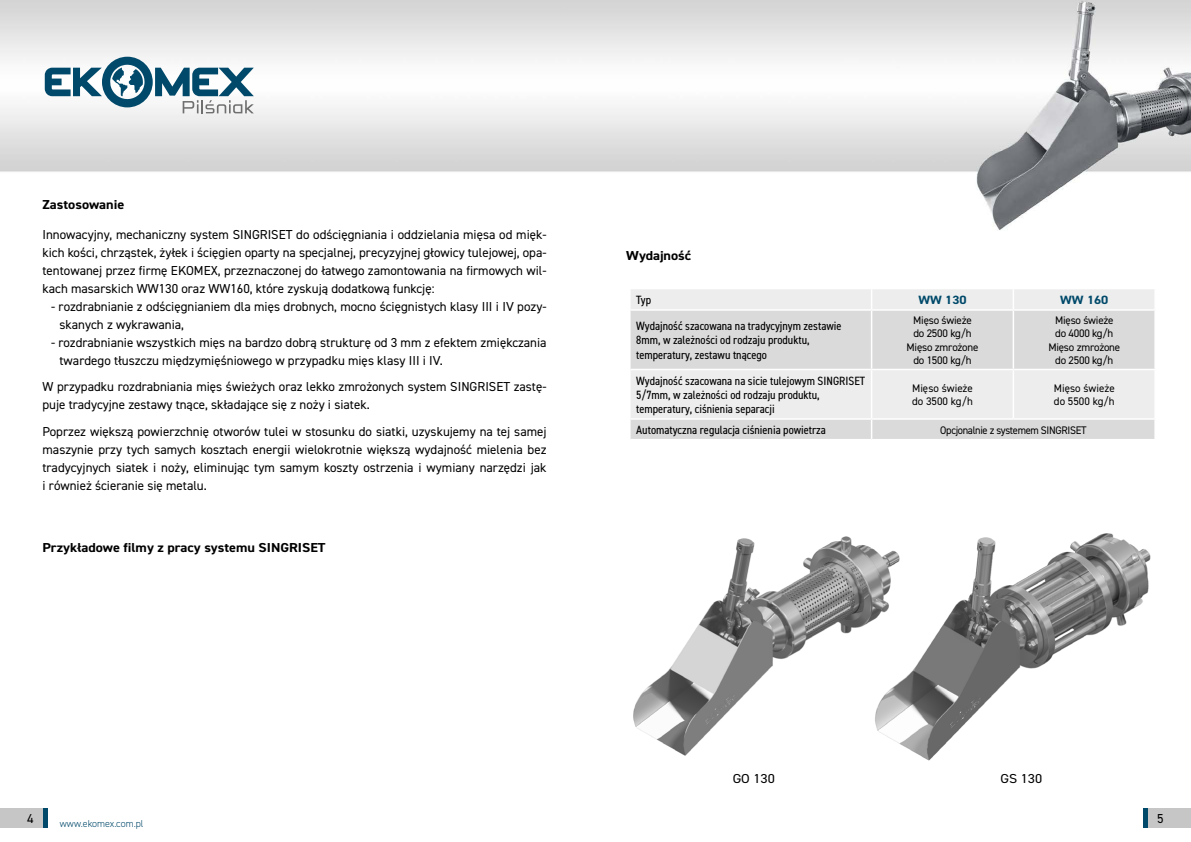
<style>
.page{position:relative;width:1191px;height:842px;background:#fff}
.page>*{position:absolute;margin:0;border:0;box-sizing:border-box;transform-origin:0 0}
.t1{font:13px/18px "DIN2014";color:#000}
.t2{font:700 13px "DIN2014";color:#000;scale:1.1 1}
.t3{font:13px "DIN2014";color:#000;scale:1.1 1}
.t4{font:condensed 12px/14.4px "DIN2014";color:#000;scale:1.06 1}
.t5{font:700 12px "DIN2014";color:#00496a;scale:1.1 1}
.t6{font:11px/13.2px "DIN2014";letter-spacing:-.02em;color:#000;text-align:center}
.t7{font:11px/13.2px "DIN2014";color:#000}
.t8{font:11px "DIN2014";letter-spacing:-.02em;color:#000;scale:.95 1}
.t9{font:300 10px "DIN2014";color:#00496a}
</style>
<div class="page">
<img style="left:0;top:0;width:1191px;height:230px">
<svg style="left:45px;top:57px;width:209px;height:56px"></svg>
<img style="left:633px;top:538px;width:199px;height:218px">
<img style="left:832px;top:533px;width:319px;height:228px">
<div style="left:631px;top:289px;width:523px;height:20px;background:#ededed"></div>
<svg style="left:630px;top:311px;width:524px;height:128px;background:#e1e1e1"></svg>
<svg style="left:871px;top:289px;width:1px;height:20px"></svg>
<hr style="left:1012px;top:289px;width:2px;height:20px;background:#fff">
<hr style="left:871px;top:311px;width:1px;height:58px;background:#fff">
<hr style="left:1012px;top:311px;width:2px;height:58px;background:#fff">
<hr style="left:630px;top:369px;width:241px;height:1px;background:#fff">
<hr style="left:871px;top:369px;width:142px;height:1px;background:#fff">
<hr style="left:871px;top:370px;width:1px;height:48px;background:#fff">
<hr style="left:1013px;top:369px;width:142px;height:1px;background:#fff">
<hr style="left:1012px;top:370px;width:2px;height:48px;background:#fff">
<hr style="left:630px;top:418px;width:241px;height:2px;background:#fff">
<hr style="left:871px;top:418px;width:142px;height:2px;background:#fff">
<svg style="left:871px;top:420px;width:1px;height:19px"></svg>
<hr style="left:1013px;top:418px;width:142px;height:2px;background:#fff">
<svg style="left:1154px;top:420px;width:1px;height:19px"></svg>
<div style="left:43px;top:808px;width:5px;height:20px;background:#00496a"></div>
<div style="left:1142px;top:808px;width:6px;height:20px;background:#00496a"></div>
<div style="left:0;top:808px;width:43px;height:20px;background:#c6c6c6"></div>
<div style="left:1148px;top:808px;width:43px;height:20px;background:#c6c6c6"></div>
<p class="t2" style="left:43px;top:196px;width:76px">Zastosowanie</p>
<p class="t1" style="left:43px;top:225px;width:505px;text-align:justify">Innowacyjny, mechaniczny system SINGRISET do odścięgniania i oddzielania mięsa od mięk&shy;kich kości, chrząstek, żyłek i ścięgien oparty na specjalnej, precyzyjnej głowicy tulejowej, opa&shy;tentowanej przez firmę EKOMEX, przeznaczonej do łatwego zamontowania na firmowych wil&shy;kach masarskich WW130 oraz WW160, które zyskują dodatkową funkcję:</p>
<p class="t1" style="left:60px;top:297px;width:488px;text-indent:-9px">- rozdrabnianie z odścięgnianiem dla mięs drobnych, mocno ścięgnistych klasy III i IV pozy&shy;skanych z wykrawania,</p>
<p class="t1" style="left:60px;top:333px;width:488px;text-indent:-9px">- rozdrabnianie wszystkich mięs na bardzo dobrą strukturę od 3 mm z efektem zmiękczania twardego tłuszczu międzymięśniowego w przypadku mięs klasy III i IV.</p>
<p class="t1" style="left:43px;top:377px;width:505px">W przypadku rozdrabniania mięs świeżych oraz lekko zmrożonych system SINGRISET zastę&shy;puje tradycyjne zestawy tnące, składające się z noży i siatek.</p>
<p class="t1" style="left:43px;top:422px;width:505px;text-align:justify">Poprzez większą powierzchnię otworów tulei w stosunku do siatki, uzyskujemy na tej samej maszynie przy tych samych kosztach energii wielokrotnie większą wydajność mielenia bez tradycyjnych siatek i noży, eliminując tym samym koszty ostrzenia i wymiany narzędzi jak i również ścieranie się metalu.</p>
<p class="t2" style="left:43px;top:538px;width:259px">Przykładowe filmy z pracy systemu SINGRISET</p>
<p class="t2" style="left:626px;top:246px;width:61px">Wydajność</p>
<p class="t4" style="left:636px;top:292px;width:16px">Typ</p>
<p class="t5" style="left:918px;top:292px;width:45px">WW 130</p>
<p class="t5" style="left:1060px;top:292px;width:45px">WW 160</p>
<p class="t4" style="left:636px;top:318px;width:195px">Wydajność szacowana na tradycyjnym zestawie<br>8mm, w zależności od rodzaju produktu, temperatury, zestawu tnącego</p>
<p class="t6" style="left:906px;top:314px;width:73px">Mięso świeże do 2500 kg/h<br>Mięso zmrożone do 1500 kg/h</p>
<p class="t6" style="left:1048px;top:314px;width:73px">Mięso świeże do 4000 kg/h<br>Mięso zmrożone do 2500 kg/h</p>
<p class="t4" style="left:636px;top:373px;width:218px">Wydajność szacowana na sicie tulejowym SINGRISET<br>5/7mm, w zależności od rodzaju produktu, temperatury, ciśnienia separacji</p>
<p class="t7" style="left:912px;top:381px;width:62px">Mięso świeże do 3500 kg/h</p>
<p class="t7" style="left:1053px;top:381px;width:62px">Mięso świeże do 5500 kg/h</p>
<p class="t4" style="left:636px;top:422px;width:180px">Automatyczna regulacja ciśnienia powietrza</p>
<p class="t8" style="left:940px;top:423px;width:155px">Opcjonalnie z systemem SINGRISET</p>
<p class="t3" style="left:732px;top:770px;width:40px">GO 130</p>
<p class="t3" style="left:1000px;top:770px;width:40px">GS 130</p>
<p class="t1" style="left:27px;top:809px;width:8px">4</p>
<p class="t1" style="left:1157px;top:809px;width:8px">5</p>
<p class="t9" style="left:60px;top:818px;width:85px">www.ekomex.com.pl</p>
</div>
